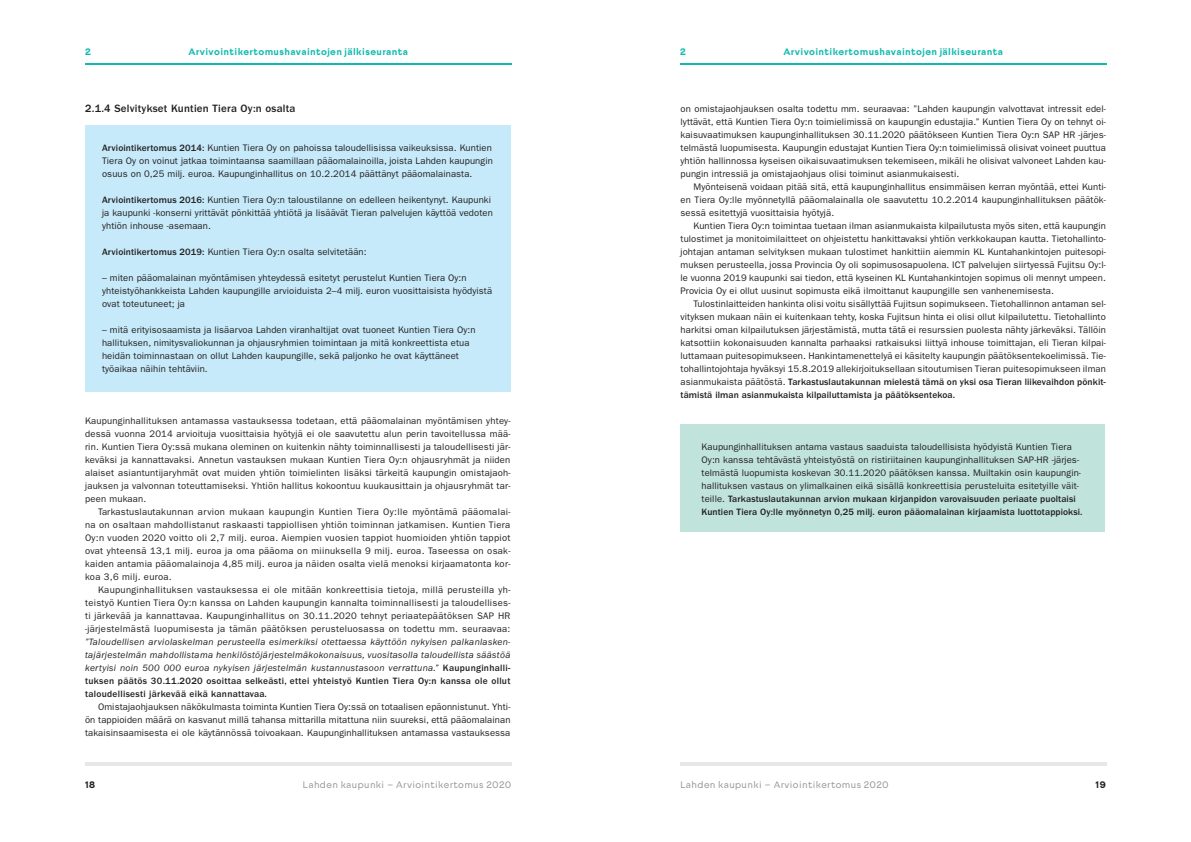
<style>
.page{position:relative;width:1191px;height:842px;background:#fff}
.page>*{position:absolute;margin:0;border:0;box-sizing:border-box;transform-origin:0 0}
.UUSI_X_X_X_otsikko{font:500 11px "ITC Franklin Gothic Std";letter-spacing:.02em;color:#231f20}
.UUSI_leipis_sis{font:9.5px/13px "ITC Franklin Gothic Std";letter-spacing:.01em;color:#231f20;text-align:justify}
.UUSI_leipis__laatikk{font:9.5px/13px "ITC Franklin Gothic Std";letter-spacing:.01em;color:#231f20}
.UUSI_leipis{font:9.5px/13px "ITC Franklin Gothic Std";letter-spacing:.02em;color:#231f20;text-align:justify}
.t1{font:700 9.5px "Lahti Sans";letter-spacing:.04em;color:#10baaf}
.t2{font:9.5px "Lahti Sans";letter-spacing:.04em;color:#939598}
.t3{font:700 9.5px "Lahti Sans";color:#231f20}
.s1{font-weight:500}
.s2{font-style:italic}
</style>
<div class="page">
<hr style="left:85px;top:762px;width:426px;height:3px;background:#e6e7e9">
<hr style="left:85px;top:63px;width:426px;height:2px;background:#10baaf">
<hr style="left:680px;top:63px;width:426px;height:2px;background:#10baaf">
<hr style="left:680px;top:762px;width:426px;height:3px;background:#e6e7e9">
<div style="left:85px;top:125px;width:425px;height:267px;background:#c6eafa"></div>
<div style="left:680px;top:425px;width:425px;height:107px;background:#c0e3dc"></div>
<p class="t1" style="left:188px;top:46px;width:221px">Arvivointikertomushavaintojen jälkiseuranta</p>
<p class="t1" style="left:783px;top:46px;width:221px">Arvivointikertomushavaintojen jälkiseuranta</p>
<p class="t1" style="left:85px;top:46px;width:7px">2</p>
<p class="t1" style="left:680px;top:46px;width:7px">2</p>
<p class="UUSI_X_X_X_otsikko" style="left:85px;top:102px;width:212px">2.1.4 Selvitykset Kuntien Tiera Oy:n osalta</p>
<p class="UUSI_leipis__laatikk" style="left:102px;top:142px;width:392px;text-align:justify"><span class="s1">Arviointikertomus 2014:</span> Kuntien Tiera Oy on pahoissa taloudellisissa vaikeuksissa. Kuntien Tiera Oy on voinut jatkaa toimintaansa saamillaan pääomalainoilla, joista Lahden kaupungin osuus on 0,25 milj. euroa. Kaupunginhallitus on 10.2.2014 päättänyt pääomalainasta.</p>
<p class="UUSI_leipis__laatikk" style="left:102px;top:194px;width:392px"><span class="s1">Arviointikertomus 2016:</span> Kuntien Tiera Oy:n taloustilanne on edelleen heikentynyt. Kaupunki ja kaupunki -konserni yrittävät pönkittää yhtiötä ja lisäävät Tieran palvelujen käyttöä vedoten yhtiön inhouse -asemaan.</p>
<p class="UUSI_leipis__laatikk" style="left:102px;top:246px;width:266px"><span class="s1">Arviointikertomus 2019:</span> Kuntien Tiera Oy:n osalta selvitetään:</p>
<p class="UUSI_leipis__laatikk" style="left:102px;top:272px;width:392px">– miten pääomalainan myöntämisen yhteydessä esitetyt perustelut Kuntien Tiera Oy:n yhteistyöhankkeista Lahden kaupungille arvioiduista 2–4 milj. euron vuosittaisista hyödyistä ovat toteutuneet; ja</p>
<p class="UUSI_leipis__laatikk" style="left:102px;top:324px;width:375px">– mitä erityisosaamista ja lisäarvoa Lahden viranhaltijat ovat tuoneet Kuntien Tiera Oy:n hallituksen, nimitysvaliokunnan ja ohjausryhmien toimintaan ja mitä konkreettista etua heidän toiminnastaan on ollut Lahden kaupungille, sekä paljonko he ovat käyttäneet työaikaa näihin tehtäviin.</p>
<p class="UUSI_leipis" style="left:85px;top:415px;width:427px">Kaupunginhallituksen antamassa vastauksessa todetaan, että pääomalainan myöntämisen yhtey&shy;dessä vuonna 2014 arvioituja vuosittaisia hyötyjä ei ole saavutettu alun perin tavoitellussa mää&shy;rin. Kuntien Tiera Oy:ssä mukana oleminen on kuitenkin nähty toiminnallisesti ja taloudellisesti jär&shy;keväksi ja kannattavaksi. Annetun vastauksen mukaan Kuntien Tiera Oy:n ohjausryhmät ja niiden alaiset asiantuntijaryhmät ovat muiden yhtiön toimielinten lisäksi tärkeitä kaupungin omistajaoh&shy;jauksen ja valvonnan toteuttamiseksi. Yhtiön hallitus kokoontuu kuukausittain ja ohjausryhmät tar&shy;peen mukaan.</p>
<p class="UUSI_leipis_sis" style="left:85px;top:506px;width:427px;text-indent:13px">Tarkastuslautakunnan arvion mukaan kaupungin Kuntien Tiera Oy:lle myöntämä pääomalai&shy;na on osaltaan mahdollistanut raskaasti tappiollisen yhtiön toiminnan jatkamisen. Kuntien Tiera Oy:n vuoden 2020 voitto oli 2,7 milj. euroa. Aiempien vuosien tappiot huomioiden yhtiön tappiot ovat yhteensä 13,1 milj. euroa ja oma pääoma on miinuksella 9 milj. euroa. Taseessa on osak&shy;kaiden antamia pääomalainoja 4,85 milj. euroa ja näiden osalta vielä menoksi kirjaamatonta kor&shy;koa 3,6 milj. euroa.</p>
<p class="UUSI_leipis_sis" style="left:85px;top:584px;width:427px;text-indent:13px">Kaupunginhallituksen vastauksessa ei ole mitään konkreettisia tietoja, millä perusteilla yh&shy;teistyö Kuntien Tiera Oy:n kanssa on Lahden kaupungin kannalta toiminnallisesti ja taloudellises&shy;ti järkevää ja kannattavaa. Kaupunginhallitus on 30.11.2020 tehnyt periaatepäätöksen SAP HR -järjestelmästä luopumisesta ja tämän päätöksen perusteluosassa on todettu mm. seuraavaa: <span class="s2">”Taloudellisen arviolaskelman perusteella esimerkiksi otettaessa käyttöön nykyisen palkanlasken&shy;tajärjestelmän mahdollistama henkilöstöjärjestelmäkokonaisuus, vuositasolla taloudellista säästöä kertyisi noin 500 000 euroa nykyisen järjestelmän kustannustasoon verrattuna.”</span> <span class="s1">Kaupunginhalli&shy;tuksen päätös 30.11.2020 osoittaa selkeästi, ettei yhteistyö Kuntien Tiera Oy:n kanssa ole ollut taloudellisesti järkevää eikä kannattavaa.</span></p>
<p class="UUSI_leipis_sis" style="left:85px;top:701px;width:427px;text-indent:13px">Omistajaohjauksen näkökulmasta toiminta Kuntien Tiera Oy:ssä on totaalisen epäonnistunut. Yhti&shy;ön tappioiden määrä on kasvanut millä tahansa mittarilla mitattuna niin suureksi, että pääomalainan takaisinsaamisesta ei ole käytännössä toivoakaan. Kaupunginhallituksen antamassa vastauksessa</p>
<p class="UUSI_leipis_sis" style="left:680px;top:103px;width:427px">on omistajaohjauksen osalta todettu mm. seuraavaa: ”Lahden kaupungin valvottavat intressit edel&shy;lyttävät, että Kuntien Tiera Oy:n toimielimissä on kaupungin edustajia.” Kuntien Tiera Oy on tehnyt oi&shy;kaisuvaatimuksen kaupunginhallituksen 30.11.2020 päätökseen Kuntien Tiera Oy:n SAP HR -järjes&shy;telmästä luopumisesta. Kaupungin edustajat Kuntien Tiera Oy:n toimielimissä olisivat voineet puuttua yhtiön hallinnossa kyseisen oikaisuvaatimuksen tekemiseen, mikäli he olisivat valvoneet Lahden kau&shy;pungin intressiä ja omistajaohjaus olisi toiminut asianmukaisesti.</p>
<p class="UUSI_leipis_sis" style="left:680px;top:181px;width:427px;text-indent:13px">Myönteisenä voidaan pitää sitä, että kaupunginhallitus ensimmäisen kerran myöntää, ettei Kunti&shy;en Tiera Oy:lle myönnetyllä pääomalainalla ole saavutettu 10.2.2014 kaupunginhallituksen päätök&shy;sessä esitettyjä vuosittaisia hyötyjä.</p>
<p class="UUSI_leipis_sis" style="left:680px;top:220px;width:427px;text-indent:13px">Kuntien Tiera Oy:n toimintaa tuetaan ilman asianmukaista kilpailutusta myös siten, että kaupungin tulostimet ja monitoimilaitteet on ohjeistettu hankittavaksi yhtiön verkkokaupan kautta. Tietohallinto&shy;johtajan antaman selvityksen mukaan tulostimet hankittiin aiemmin KL Kuntahankintojen puitesopi&shy;muksen perusteella, jossa Provincia Oy oli sopimusosapuolena. ICT palvelujen siirtyessä Fujitsu Oy:l&shy;le vuonna 2019 kaupunki sai tiedon, että kyseinen KL Kuntahankintojen sopimus oli mennyt umpeen.<br>Provicia Oy ei ollut uusinut sopimusta eikä ilmoittanut kaupungille sen vanhenemisesta.</p>
<p class="UUSI_leipis_sis" style="left:680px;top:298px;width:427px;text-indent:13px">Tulostinlaitteiden hankinta olisi voitu sisällyttää Fujitsun sopimukseen. Tietohallinnon antaman sel&shy;vityksen mukaan näin ei kuitenkaan tehty, koska Fujitsun hinta ei olisi ollut kilpailutettu. Tietohallinto harkitsi oman kilpailutuksen järjestämistä, mutta tätä ei resurssien puolesta nähty järkeväksi. Tällöin katsottiin kokonaisuuden kannalta parhaaksi ratkaisuksi liittyä inhouse toimittajan, eli Tieran kilpai&shy;luttamaan puitesopimukseen. Hankintamenettelyä ei käsitelty kaupungin päätöksentekoelimissä. Tie&shy;tohallintojohtaja hyväksyi 15.8.2019 allekirjoituksellaan sitoutumisen Tieran puitesopimukseen ilman asianmukaista päätöstä. <span class="s1">Tarkastuslautakunnan mielestä tämä on yksi osa Tieran liikevaihdon pönkit&shy;tämistä ilman asianmukaista kilpailuttamista ja päätöksentekoa.</span></p>
<p class="UUSI_leipis__laatikk" style="left:701px;top:441px;width:382px">Kaupunginhallituksen antama vastaus saaduista taloudellisista hyödyistä Kuntien Tiera Oy:n kanssa tehtävästä yhteistyöstä on ristiriitainen kaupunginhallituksen SAP-HR -järjes&shy;telmästä luopumista koskevan 30.11.2020 päätöksen kanssa. Muiltakin osin kaupungin&shy;hallituksen vastaus on ylimalkainen eikä sisällä konkreettisia perusteluita esitetyille väit&shy;teille. <span class="s1">Tarkastuslautakunnan arvion mukaan kirjanpidon varovaisuuden periaate puoltaisi Kuntien Tiera Oy:lle myönnetyn 0,25 milj. euron pääomalainan kirjaamista luottotappioksi.</span></p>
<p class="t3" style="left:85px;top:779px;width:12px">18</p>
<p class="t2" style="left:680px;top:779px;width:210px">Lahden kaupunki – Arviointikertomus 2020</p>
<p class="t2" style="left:302px;top:779px;width:210px">Lahden kaupunki – Arviointikertomus 2020</p>
<p class="t3" style="left:1095px;top:779px;width:12px">19</p>
</div>
